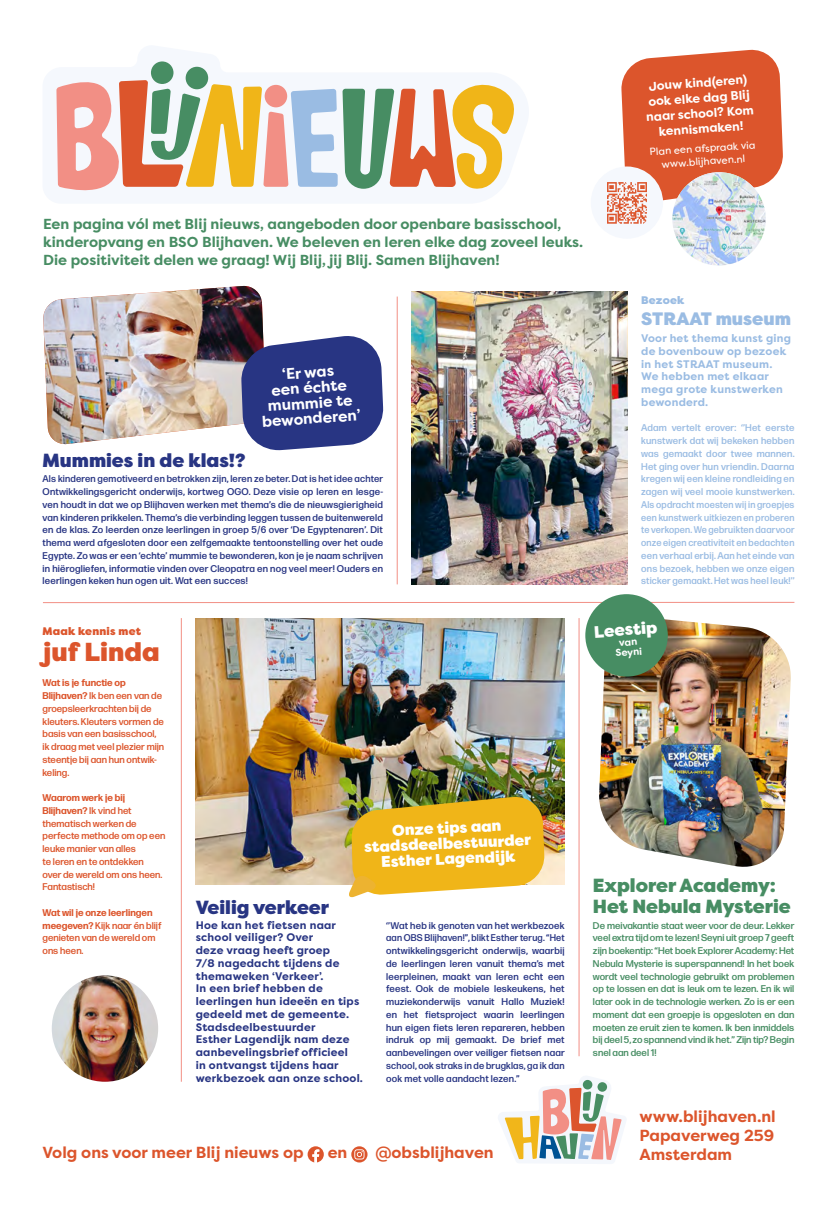
<style>
.page{position:relative;width:837px;height:1205px;background:#fff}
.page>*{position:absolute;margin:0;border:0;box-sizing:border-box;transform-origin:0 0}
.t1{font:900 26px "Filson Pro";color:#dc552c}
.t2{font:900 19px/21px "Filson Pro";color:#478d63}
.t3{font:900 19px "Filson Pro";color:#283583}
.t4{font:900 18px "Filson Pro";color:#9abce3}
.t5{font:900 16.6px "Filson Pro";color:#fff}
.t6{font:700 16px "Filson Pro";color:#dc552c}
.t7{font:900 15.5px/15.5px "Filson Pro";color:#fff;text-align:center}
.t8{font:700 15.3px/15.3px "Filson Pro";color:#fff;text-align:center}
.t9{font:700 14.5px/18px "Filson Pro";color:#478d63}
.t10{font:700 12.4px/15.3px "Filson Pro";color:#fff;text-align:center}
.Intro_klein{font:700 11px/12.7px "Filson Pro";letter-spacing:.02em;color:#283583}
.Intro_klein-2{font:700 11px/12.8px "Filson Pro";letter-spacing:.02em;color:#9abce3}
.Intro_klein-3{font:900 11px "Filson Pro";letter-spacing:.02em;color:#dc552c}
.Intro_klein-4{font:900 11px "Filson Pro";letter-spacing:.02em;color:#9abce3}
.t11{font:10.2px/13.1px "Filson Pro";color:#fff;text-align:center}
.t12{font:700 10px/10px "Filson Pro";color:#fff;text-align:center}
.brood{font:500 9.8px/12.7px "Forma DJR Text";letter-spacing:.02em;color:#283583;text-align:justify}
.brood-2{font:500 9.8px/12.8px "Forma DJR Text";color:#478d63;text-align:justify}
.t13{font:500 9.8px/12.8px "Forma DJR Text";color:#dc552c}
.brood-3{font:500 9.8px/12.8px "Forma DJR Text";letter-spacing:.02em;color:#9abce3;text-align:justify}
.s1{font-weight:700}
</style>
<div class="page">
<img style="left:411px;top:291px;width:215px;height:293px">
<svg style="left:621px;top:49px;width:162px;height:154px;background:#df6641"></svg>
<img style="left:672px;top:172px;width:93px;height:93px;border-radius:47px">
<div style="left:590px;top:166px;width:72px;height:73px;background:#f5f8fd;border-radius:50%"></div>
<img style="left:607px;top:182px;width:40px;height:42px">
<hr style="left:397px;top:296px;width:1px;height:288px;background:#f28f85">
<hr style="left:578px;top:618px;width:1px;height:438px;background:#f28f85">
<hr style="left:181px;top:618px;width:1px;height:463px;background:#f28f85">
<svg style="left:498px;top:1076px;width:128px;height:88px"></svg>
<img style="left:52px;top:975px;width:106px;height:106px;border-radius:53px">
<div style="left:185px;top:67px;width:23px;height:22px;background:#478d63;border-radius:50%"></div>
<div style="left:151px;top:61px;width:22px;height:23px;background:#478d63;border-radius:50%"></div>
<svg style="left:56px;top:74px;width:458px;height:117px"></svg>
<svg style="left:307px;top:1146px;width:17px;height:16px"></svg>
<svg style="left:351px;top:1146px;width:16px;height:16px"></svg>
<svg style="left:354px;top:1149px;width:10px;height:10px"></svg>
<hr style="left:43px;top:602px;width:751px;height:1px;background:#f28f85">
<img style="left:196px;top:618px;width:368px;height:266px">
<svg style="left:347px;top:795px;width:197px;height:103px;background:#e1b331"></svg>
<img style="left:597px;top:618px;width:194px;height:249px">
<div style="left:585px;top:594px;width:82px;height:82px;background:#478d63;border-radius:50%"></div>
<img style="left:43px;top:285px;width:341px;height:166px">
<p class="t10" style="left:643px;top:79px;width:109px;rotate:-4deg">Jouw kind(eren) ook elke dag Blij naar school? Kom kennismaken!</p>
<p class="t11" style="left:649px;top:145px;width:107px;rotate:-4deg">Plan een afspraak via www.blijhaven.nl</p>
<p class="t9" style="left:43px;top:215px;width:541px">Een pagina vól met Blij nieuws, aangeboden door openbare basisschool, kinderopvang en BSO Blijhaven. We beleven en leren elke dag zoveel leuks.<br>Die positiviteit delen we graag! Wij Blij, jij Blij. Samen Blijhaven!</p>
<p class="t8" style="left:258px;top:368px;width:100px;rotate:-4deg">‘Er was<br>een échte mummie te bewonderen’</p>
<p class="t3" style="left:43px;top:449px;width:204px">Mummies in de klas!?</p>
<p class="brood" style="left:43px;top:472px;width:342px">Als kinderen gemotiveerd en betrokken zijn, leren ze beter. Dat is het idee achter Ontwikkelingsgericht onderwijs, kortweg OGO. Deze visie op leren en lesge&shy;ven houdt in dat we op Blijhaven werken met thema’s die de nieuwsgierigheid van kinderen prikkelen. Thema’s die verbinding leggen tussen de buitenwereld en de klas. Zo leerden onze leerlingen in groep 5/6 over ‘De Egyptenaren’. Dit thema werd afgesloten door een zelfgemaakte tentoonstelling over het oude Egypte. Zo was er een ‘echte’ mummie te bewonderen, kon je je naam schrijven in hiërogliefen, informatie vinden over Cleopatra en nog veel meer! Ouders en leerlingen keken hun ogen uit. Wat een succes!</p>
<p class="Intro_klein-4" style="left:641px;top:293px;width:45px">Bezoek</p>
<p class="t4" style="left:641px;top:307px;width:151px">STRAAT museum</p>
<p class="Intro_klein-2" style="left:641px;top:332px;width:151px">Voor het thema kunst ging de bovenbouw op bezoek in het STRAAT museum.<br>We hebben met elkaar mega grote kunstwerken bewonderd.</p>
<p class="brood-3" style="left:641px;top:421px;width:155px">Adam vertelt erover: ‘’Het eerste kunstwerk dat wij bekeken hebben was gemaakt door twee mannen.<br>Het ging over hun vriendin. Daarna kregen wij een kleine rondleiding en zagen wij veel mooie kunstwerken.<br>Als opdracht moesten wij in groepjes een kunstwerk uitkiezen en proberen te verkopen. We gebruikten daarvoor onze eigen creativiteit en bedachten een verhaal erbij. Aan het einde van ons bezoek, hebben we onze eigen sticker gemaakt. Het was heel leuk!’’</p>
<p class="Intro_klein-3" style="left:43px;top:625px;width:100px">Maak kennis met</p>
<p class="t1" style="left:43px;top:635px;width:118px">juf Linda</p>
<p class="t13" style="left:43px;top:676px;width:123px"><span class="s1">Wat is je functie op<br>Blijhaven?</span> Ik ben een van de groepsleerkrachten bij de kleuters. Kleuters vormen de basis van een basisschool, ik draag met veel plezier mijn steentje bij aan hun ontwik&shy;keling.</p>
<p class="t13" style="left:43px;top:791px;width:124px"><span class="s1">Waarom werk je bij<br>Blijhaven?</span> Ik vind het thematisch werken de perfecte methode om op een leuke manier van alles<br>te leren en te ontdekken<br>over de wereld om ons heen.<br>Fantastisch!</p>
<p class="t13" style="left:43px;top:906px;width:120px"><span class="s1">Wat wil je onze leerlingen meegeven?</span> Kijk naar én blijf genieten van de wereld om ons heen.</p>
<p class="t7" style="left:363px;top:823px;width:168px;rotate:-2deg">Onze tips aan stadsdeelbestuurder<br>Esther Lagendijk</p>
<p class="t3" style="left:196px;top:895px;width:135px">Veilig verkeer</p>
<p class="Intro_klein" style="left:196px;top:918px;width:142px">Hoe kan het fietsen naar</p>
<p class="Intro_klein" style="left:196px;top:931px;width:169px">school veiliger? Over<br>deze vraag heeft groep<br>7/8 nagedacht tijdens de themaweken ‘Verkeer’.<br>In een brief hebben de leerlingen hun ideeën en tips gedeeld met de gemeente.<br>Stadsdeelbestuurder<br>Esther Lagendijk nam deze aanbevelingsbrief officieel<br>in ontvangst tijdens haar werkbezoek aan onze school.</p>
<p class="brood" style="left:386px;top:918px;width:180px">‘’Wat heb ik genoten van het werkbezoek aan OBS Blijhaven!”, blikt Esther terug. “Het ontwikkelingsgericht onderwijs, waarbij de leerlingen leren vanuit thema’s met leerpleinen, maakt van leren echt een feest. Ook de mobiele leskeukens, het muziekonderwijs vanuit Hallo Muziek! en het fietsproject waarin leerlingen hun eigen fiets leren repareren, hebben indruk op mij gemaakt. De brief met aanbevelingen over veiliger fietsen naar school, ook straks in de brugklas, ga ik dan ook met volle aandacht lezen.”</p>
<p class="t6" style="left:43px;top:1142px;width:262px">Volg ons voor meer Blij nieuws op</p>
<p class="t6" style="left:327px;top:1142px;width:21px">en</p>
<p class="t6" style="left:375px;top:1142px;width:120px">@obsblijhaven</p>
<p class="t5" style="left:593px;top:621px;width:65px;rotate:-4deg">Leestip</p>
<p class="t12" style="left:614px;top:638px;width:28px;rotate:-4deg">van<br>Seyni</p>
<p class="t2" style="left:592px;top:875px;width:199px">Explorer Academy:<br>Het Nebula Mysterie</p>
<p class="brood-2" style="left:592px;top:918px;width:203px">De meivakantie staat weer voor de deur. Lekker veel extra tijd om te lezen! Seyni uit groep 7 geeft zijn boekentip: “Het boek Explorer Academy: Het Nebula Mysterie is superspannend! In het boek wordt veel technologie gebruikt om problemen op te lossen en dat is leuk om te lezen. En ik wil later ook in de technologie werken. Zo is er een moment dat een groepje is opgesloten en dan moeten ze eruit zien te komen. Ik ben inmiddels bij deel 5, zo spannend vind ik het.’’ Zijn tip? Begin snel aan deel 1!</p>
<p class="t6" style="left:639px;top:1106px;width:138px">www.blijhaven.nl</p>
<p class="t6" style="left:639px;top:1125px;width:136px">Papaverweg 259</p>
<p class="t6" style="left:639px;top:1144px;width:94px">Amsterdam</p>
</div>
